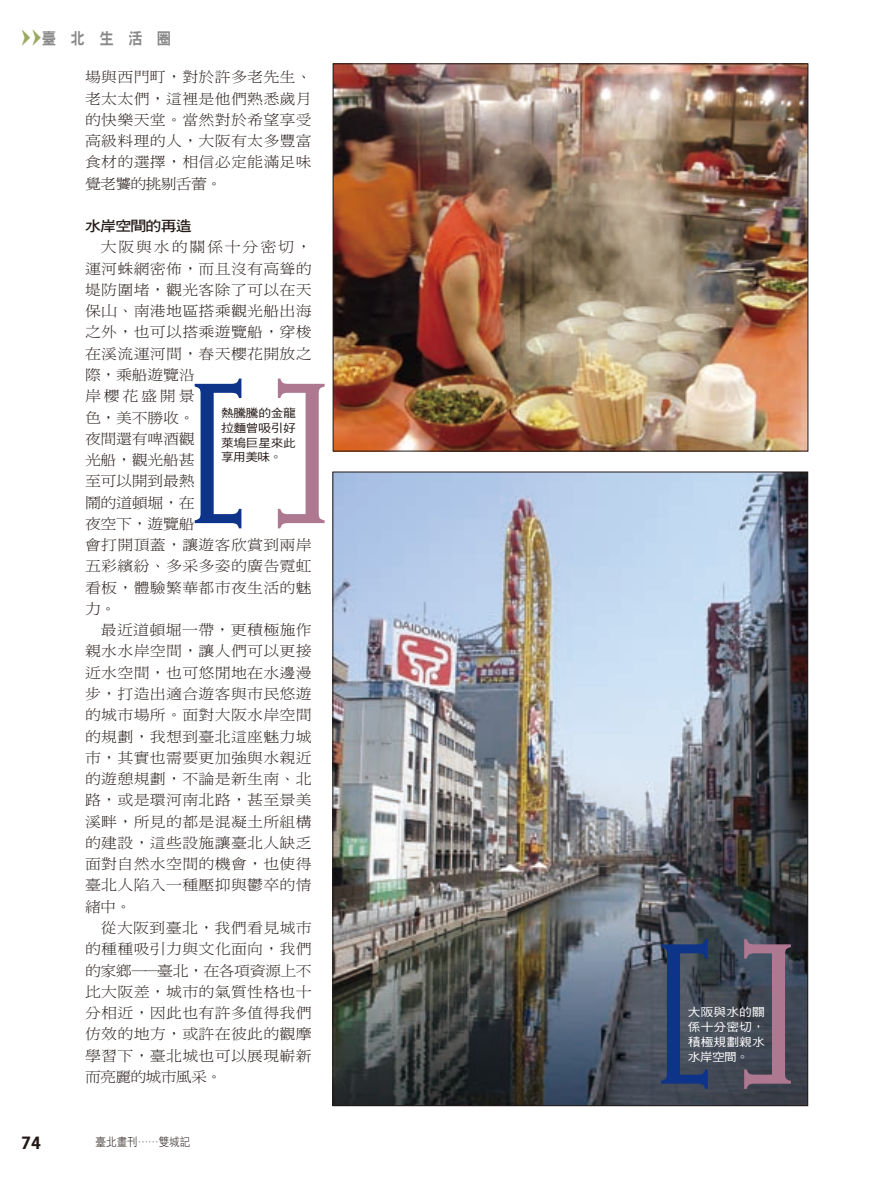
<style>
.page{position:relative;width:893px;height:1191px;background:#fff}
.page>*{position:absolute;margin:0;border:0;box-sizing:border-box;transform-origin:0 0}
.t1{font:15.9px "DF Hei Std W9";letter-spacing:1em;color:#898989;scale:.9 1}
.t2{font:700 15.9px "News Gothic Std";color:#231916}
.t3{font:14.4px/21.3px "DF Ming Std W3";letter-spacing:.015em;color:#231916;text-align:justify;scale:1.11 1}
.t4{font:14.4px "DF Ming Std W3";letter-spacing:-.035em;color:#231916;scale:1.11 1}
.t5{font:14.4px "DF Ming Std W3";letter-spacing:-.02em;color:#231916;scale:1.11 1}
.t6{font:14.4px "DF Ming Std W3";letter-spacing:.11em;color:#231916;scale:1.11 1}
.t7{font:14.4px "DF Ming Std W3";letter-spacing:-.05em;color:#231916;scale:1.11 1}
.t8{font:14.4px "DF Hei Std W7";letter-spacing:-.05em;color:#231916;scale:1.11 1}
.t9{font:11.7px "DF Hei Std W3";color:#231916;scale:.9 1}
.t10{font:11.55px/14.9px "DF Hei Std W5";letter-spacing:-.025em;color:#231916;text-align:justify;scale:1.11 1}
.t11{font:11.55px/14.9px "DF Hei Std W5";letter-spacing:.01em;color:#fff;text-align:justify;scale:1.11 1}
.s1{color:#898989}
</style>
<div class="page">
<img style="left:335px;top:474px;width:471px;height:630px">
<img style="left:335px;top:66px;width:471px;height:383px">
<svg style="left:195px;top:378px;width:46px;height:150px"></svg>
<svg style="left:278px;top:378px;width:47px;height:150px"></svg>
<svg style="left:661px;top:939px;width:47px;height:150px;background:#33466a"></svg>
<svg style="left:744px;top:939px;width:47px;height:150px;background:#645768"></svg>
<p class="t1" style="left:42px;top:29px;width:145px">臺北生活圈</p>
<p class="t3" style="left:85px;top:66px;width:206px">場與西門町，對於許多老先生、老太太們，這裡是他們熟悉歲月的快樂天堂。當然對於希望享受高級料理的人，大阪有太多豐富食材的選擇，相信必定能滿足味覺老饕的挑剔舌蕾。</p>
<p class="t8" style="left:85px;top:218px;width:98px">水岸空間的再造</p>
<p class="t6" style="left:101px;top:239px;width:192px">大阪與水的關係十分密切，</p>
<p class="t3" style="left:85px;top:258px;width:206px">運河蛛網密佈，而且沒有高聳的</p>
<p class="t3" style="left:85px;top:279px;width:206px">堤防圍堵，觀光客除了可以在天</p>
<p class="t3" style="left:85px;top:300px;width:206px">保山、南港地區搭乘觀光船出海</p>
<p class="t3" style="left:85px;top:321px;width:206px">之外，也可以搭乘遊覽船，穿梭</p>
<p class="t3" style="left:85px;top:343px;width:206px">在溪流運河間，春天櫻花開放之</p>
<p class="t3" style="left:85px;top:364px;width:100px">際，乘船遊覽沿</p>
<p class="t3" style="left:85px;top:385px;width:100px">岸櫻花盛開景</p>
<p class="t3" style="left:85px;top:406px;width:100px">色，美不勝收。</p>
<p class="t5" style="left:85px;top:431px;width:100px">夜間還有啤酒觀</p>
<p class="t3" style="left:85px;top:449px;width:100px">光船，觀光船甚</p>
<p class="t5" style="left:85px;top:473px;width:100px">至可以開到最熱</p>
<p class="t3" style="left:85px;top:491px;width:100px">鬧的道頓堀，在</p>
<p class="t3" style="left:85px;top:513px;width:100px">夜空下，遊覽船</p>
<p class="t3" style="left:85px;top:534px;width:206px">會打開頂蓋，讓遊客欣賞到兩岸</p>
<p class="t3" style="left:85px;top:555px;width:206px">五彩繽紛、多采多姿的廣告霓虹</p>
<p class="t3" style="left:85px;top:576px;width:206px">看板，體驗繁華都市夜生活的魅</p>
<p class="t3" style="left:85px;top:598px;width:30px">力。</p>
<p class="t3" style="left:101px;top:619px;width:192px">最近道頓堀一帶，更積極施作</p>
<p class="t3" style="left:85px;top:640px;width:206px">親水水岸空間，讓人們可以更接</p>
<p class="t3" style="left:85px;top:661px;width:206px">近水空間，也可悠閒地在水邊漫</p>
<p class="t3" style="left:85px;top:683px;width:206px">步，打造出適合遊客與市民悠遊</p>
<p class="t3" style="left:85px;top:704px;width:206px">的城市場所。面對大阪水岸空間</p>
<p class="t3" style="left:85px;top:725px;width:206px">的規劃，我想到臺北這座魅力城</p>
<p class="t3" style="left:85px;top:746px;width:206px">市，其實也需要更加強與水親近</p>
<p class="t3" style="left:85px;top:768px;width:206px">的遊憩規劃，不論是新生南、北</p>
<p class="t3" style="left:85px;top:789px;width:206px">路，或是環河南北路，甚至景美</p>
<p class="t3" style="left:85px;top:810px;width:206px">溪畔，所見的都是混凝土所組構</p>
<p class="t3" style="left:85px;top:832px;width:206px">的建設，這些設施讓臺北人缺乏</p>
<p class="t3" style="left:85px;top:853px;width:206px">面對自然水空間的機會，也使得</p>
<p class="t3" style="left:85px;top:874px;width:206px">臺北人陷入一種壓抑與鬱卒的情</p>
<p class="t3" style="left:85px;top:895px;width:43px">緒中。</p>
<p class="t3" style="left:101px;top:917px;width:192px">從大阪到臺北，我們看見城市</p>
<p class="t3" style="left:85px;top:938px;width:206px">的種種吸引力與文化面向，我們</p>
<p class="t4" style="left:85px;top:962px;width:206px">的家鄉——臺北，在各項資源上不</p>
<p class="t3" style="left:85px;top:980px;width:206px">比大阪差，城市的氣質性格也十</p>
<p class="t3" style="left:85px;top:1002px;width:206px">分相近，因此也有許多值得我們</p>
<p class="t3" style="left:85px;top:1023px;width:206px">仿效的地方，或許在彼此的觀摩</p>
<p class="t3" style="left:85px;top:1044px;width:206px">學習下，臺北城也可以展現嶄新</p>
<p class="t7" style="left:85px;top:1068px;width:125px">而亮麗的城市風采。</p>
<p class="t10" style="left:221px;top:405px;width:69px">熱騰騰的金龍拉麵曾吸引好萊塢巨星來此享用美味。</p>
<p class="t2" style="left:21px;top:1132px;width:21px">74</p>
<p class="t9" style="left:96px;top:1135px;width:107px">臺北畫刊<span class="s1">……</span>雙城記</p>
<p class="t11" style="left:688px;top:1004px;width:71px">大阪與水的關係十分密切，積極規劃親水水岸空間。</p>
</div>
